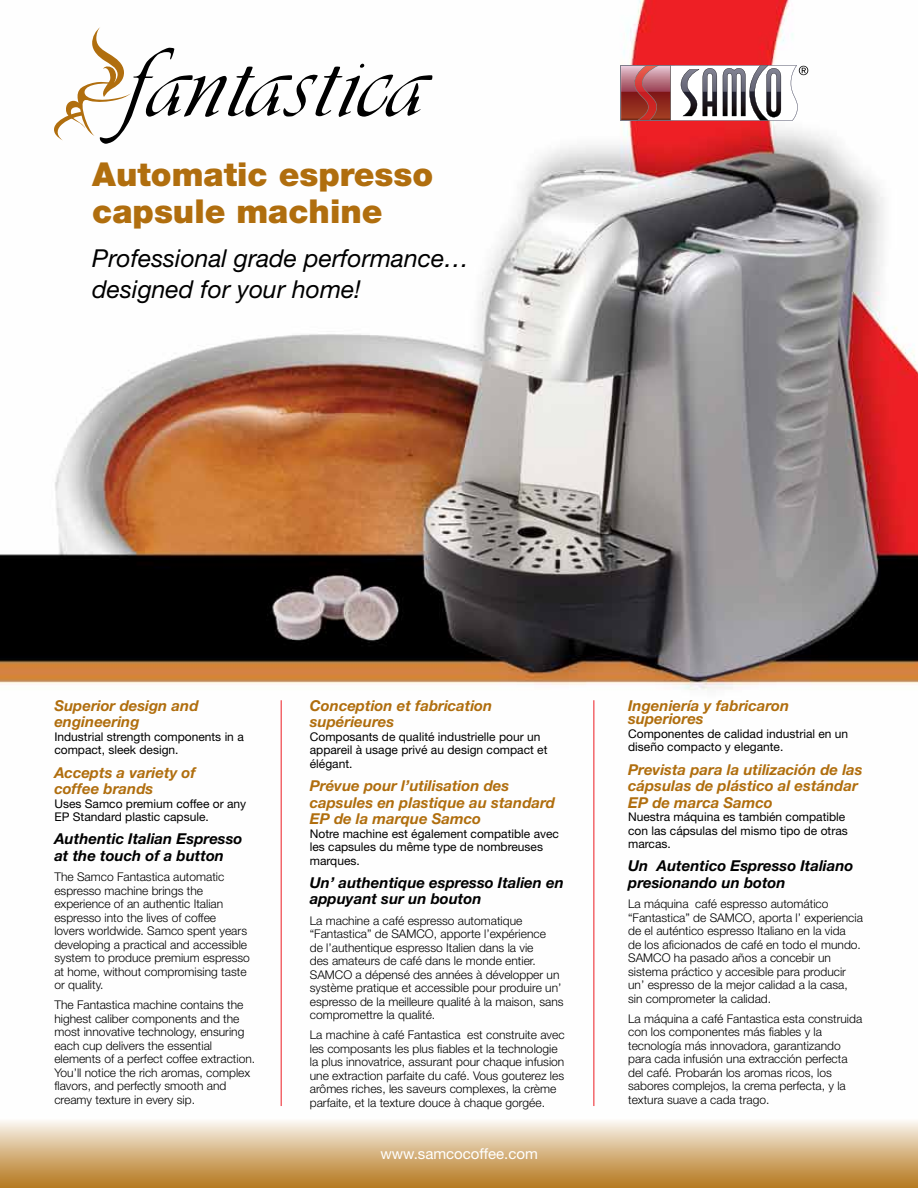
<style>
.page{position:relative;width:918px;height:1188px;background:#fff}
.page>*{position:absolute;margin:0;border:0;box-sizing:border-box;transform-origin:0 0}
.t1{font:900 33px/36.8px "Helvetica Neue LT Std";color:#b06e0e}
.t2{font:italic 24.75px/30.8px "Helvetica Neue LT Std";color:#000}
.t3{font:italic 700 15px/16.5px "Helvetica Neue LT Std";color:#b06e0e}
.t4{font:italic 700 15px/16.5px "Helvetica Neue LT Std";color:#000}
.t5{font:15px "Helvetica Neue LT Std";color:#fff}
.t6{font:300 12px/13.5px "Helvetica Neue LT Std";color:#000}
.t7{font:12px/13.5px "Helvetica Neue LT Std";color:#000}
</style>
<div class="page">
<img style="left:0;top:0;width:918px;height:1106px">
<div style="left:0;top:1118px;width:918px;height:70px;background:linear-gradient(to bottom,#fcf9f5,#b5771c)"></div>
<hr style="left:281px;top:700px;width:1px;height:406px;background:#ed1d24">
<hr style="left:593px;top:700px;width:1px;height:406px;background:#ed1d24">
<svg style="left:620px;top:65px;width:188px;height:56px"></svg>
<svg style="left:47px;top:27px;width:386px;height:117px"></svg>
<h1 class="t1" style="left:92px;top:156px;width:343px">Automatic espresso capsule machine</h1>
<h2 class="t2" style="left:92px;top:243px;width:378px">Professional grade performance… designed for your home!</h2>
<p class="t3" style="left:54px;top:697px;width:146px">Superior design and engineering</p>
<p class="t7" style="left:54px;top:730px;width:191px">Industrial strength components in a compact, sleek design.</p>
<p class="t3" style="left:54px;top:764px;width:143px">Accepts a variety of coffee brands</p>
<p class="t7" style="left:54px;top:797px;width:193px">Uses Samco premium coffee or any<br>EP Standard plastic capsule.</p>
<p class="t4" style="left:54px;top:831px;width:190px">Authentic Italian Espresso at the touch of a button</p>
<p class="t6" style="left:54px;top:870px;width:197px">The Samco Fantastica automatic espresso machine brings the experience of an authentic Italian espresso into the lives of coffee<br>lovers worldwide. Samco spent years developing a practical and accessible system to produce premium espresso at home, without compromising taste or quality.</p>
<p class="t6" style="left:54px;top:998px;width:202px">The Fantastica machine contains the highest caliber components and the most innovative technology, ensuring each cup delivers the essential elements of a perfect coffee extraction.<br>You’ll notice the rich aromas, complex flavors, and perfectly smooth and creamy texture in every sip.</p>
<p class="t3" style="left:310px;top:697px;width:184px">Conception et fabrication supérieures</p>
<p class="t7" style="left:310px;top:730px;width:239px">Composants de qualité industrielle pour un appareil à usage privé au design compact et élégant.</p>
<p class="t3" style="left:310px;top:777px;width:247px">Prévue pour l’utilisation des capsules en plastique au standard<br>EP de la marque Samco</p>
<p class="t7" style="left:310px;top:827px;width:251px">Notre machine est également compatible avec les capsules du même type de nombreuses marques.</p>
<p class="t4" style="left:310px;top:874px;width:256px">Un’ authentique espresso Italien en appuyant sur un bouton</p>
<p class="t6" style="left:310px;top:913px;width:255px">La machine a café espresso automatique “Fantastica” de SAMCO, apporte l’expérience<br>de l’authentique espresso Italien dans la vie<br>des amateurs de café dans le monde entier.<br>SAMCO a dépensé des années à développer un système pratique et accessible pour produire un’ espresso de la meilleure qualité à la maison, sans compromettre la qualité.</p>
<p class="t6" style="left:310px;top:1028px;width:256px">La machine à café Fantastica est construite avec les composants les plus fiables et la technologie la plus innovatrice, assurant pour chaque infusion une extraction parfaite du café. Vous gouterez les arômes riches, les saveurs complexes, la crème parfaite, et la texture douce à chaque gorgée.</p>
<p class="t5" style="left:380px;top:1145px;width:159px">www.samcocoffee.com</p>
<p class="t3" style="left:628px;top:699px;width:163px;line-height:13.5px">Ingeniería y fabricaron superiores</p>
<p class="t7" style="left:628px;top:727px;width:222px">Componentes de calidad industrial en un diseño compacto y elegante.</p>
<p class="t3" style="left:628px;top:761px;width:236px">Prevista para la utilización de las cápsulas de plástico al estándar<br>EP de marca Samco</p>
<p class="t7" style="left:628px;top:810px;width:221px">Nuestra máquina es también compatible con las cápsulas del mismo tipo de otras marcas.</p>
<p class="t4" style="left:628px;top:858px;width:227px">Un Autentico Espresso Italiano presionando un boton</p>
<p class="t6" style="left:628px;top:897px;width:236px">La máquina café espresso automático “Fantastica” de SAMCO, aporta l’ experiencia de el auténtico espresso Italiano en la vida<br>de los aficionados de café en todo el mundo.<br>SAMCO ha pasado años a concebir un sistema práctico y accesible para producir un’ espresso de la mejor calidad a la casa, sin comprometer la calidad.</p>
<p class="t6" style="left:628px;top:1012px;width:236px">La máquina a café Fantastica esta construida con los componentes más fiables y la tecnología más innovadora, garantizando para cada infusión una extracción perfecta del café. Probarán los aromas ricos, los sabores complejos, la crema perfecta, y la textura suave a cada trago.</p>
</div>
